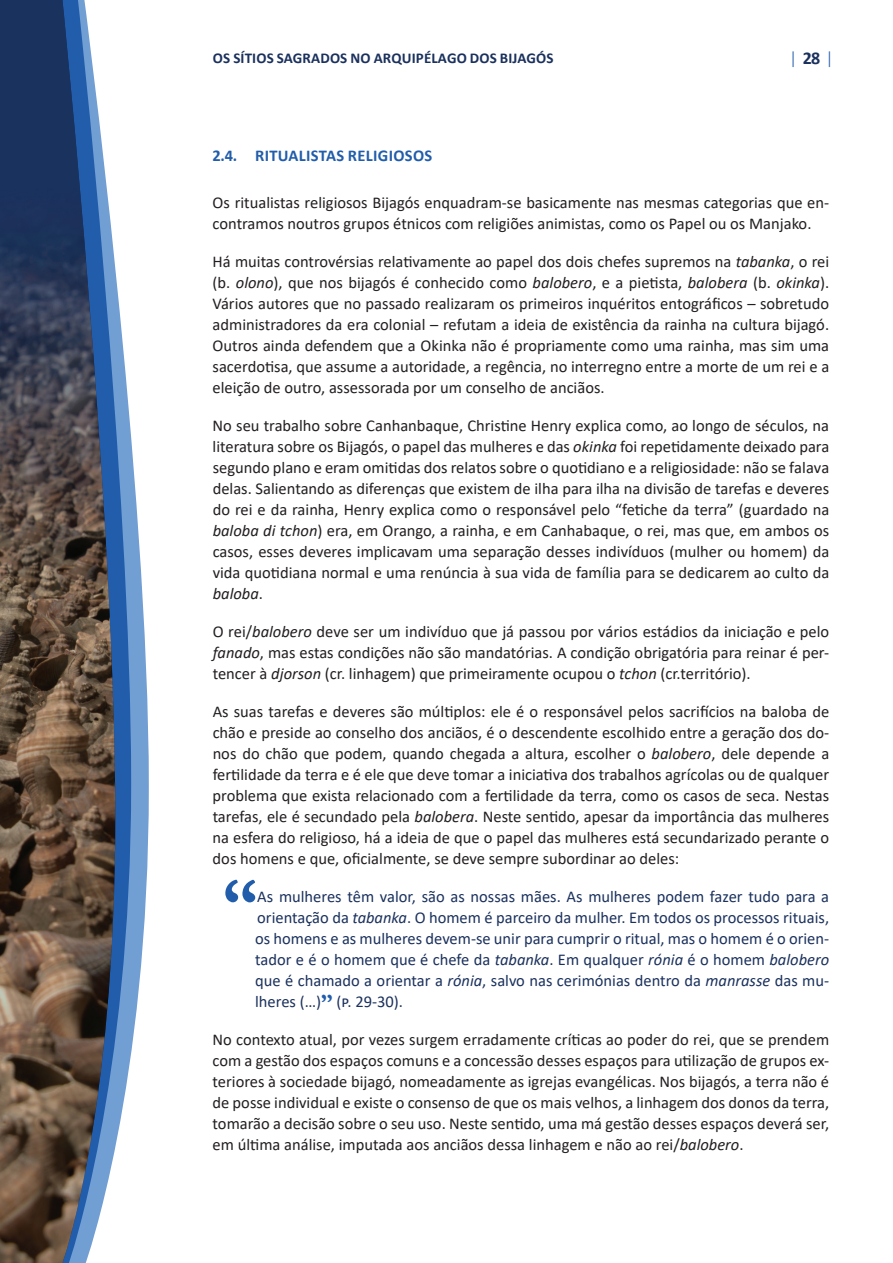
<style>
.page{position:relative;width:893px;height:1263px;background:#fff}
.page>*{position:absolute;margin:0;border:0;box-sizing:border-box;transform-origin:0 0}
.t1{font:700 72px "Garamond";color:#215dab}
.t2{font:300 18px "Calibri";color:#215dab}
.t3{font:16.5px/21px "Calibri";color:#231f20;text-align:justify}
.t4{font:16.5px/21px "Calibri";color:#1b315d;text-align:justify}
.t5{font:700 16.5px "Calibri";letter-spacing:.02em;color:#215dab}
.t6{font:700 15px "Calibri";letter-spacing:.01em;color:#1b315d}
.s1{font-weight:700;color:#1b315d}
.s2{font-style:italic}
.s3{font-family:"Garamond";font-weight:700;font-size:24px;color:#215dab}
</style>
<div class="page">
<svg style="left:131px;top:436px;width:18px;height:618px;fill:#719ed3"></svg>
<svg style="left:115px;top:266px;width:16px;height:882px;background:#608dc6"></svg>
<img style="left:0;top:0;width:115px;height:1263px">
<p class="t6" style="left:213px;top:48px;width:342px">OS SÍTIOS SAGRADOS NO ARQUIPÉLAGO DOS BIJAGÓS</p>
<p class="t2" style="left:789px;top:47px;width:46px">| <span class="s1">28</span> |</p>
<p class="t5" style="left:213px;top:144px;width:221px">2.4. RITUALISTAS RELIGIOSOS</p>
<p class="t3" style="left:213px;top:191px;width:618px">Os ritualistas religiosos Bijagós enquadram-se basicamente nas mesmas categorias que en&shy;contramos noutros grupos étnicos com religiões animistas, como os Papel ou os Manjako.</p>
<p class="t3" style="left:213px;top:250px;width:618px">Há muitas controvérsias relativamente ao papel dos dois chefes supremos na <span class="s2">tabanka</span>, o rei (b. <span class="s2">olono</span>), que nos bijagós é conhecido como <span class="s2">balobero</span>, e a pietista, <span class="s2">balobera</span> (b. <span class="s2">okinka</span>).<br>Vários autores que no passado realizaram os primeiros inquéritos entográficos – sobretudo administradores da era colonial – refutam a ideia de existência da rainha na cultura bijagó.<br>Outros ainda defendem que a Okinka não é propriamente como uma rainha, mas sim uma sacerdotisa, que assume a autoridade, a regência, no interregno entre a morte de um rei e a eleição de outro, assessorada por um conselho de anciãos.</p>
<p class="t3" style="left:213px;top:414px;width:618px">No seu trabalho sobre Canhanbaque, Christine Henry explica como, ao longo de séculos, na literatura sobre os Bijagós, o papel das mulheres e das <span class="s2">okinka</span> foi repetidamente deixado para segundo plano e eram omitidas dos relatos sobre o quotidiano e a religiosidade: não se falava delas. Salientando as diferenças que existem de ilha para ilha na divisão de tarefas e deveres do rei e da rainha, Henry explica como o responsável pelo “fetiche da terra” (guardado na <span class="s2">baloba di tchon</span>) era, em Orango, a rainha, e em Canhabaque, o rei, mas que, em ambos os casos, esses deveres implicavam uma separação desses indivíduos (mulher ou homem) da vida quotidiana normal e uma renúncia à sua vida de família para se dedicarem ao culto da <span class="s2">baloba</span>.</p>
<p class="t3" style="left:213px;top:620px;width:618px">O rei/<span class="s2">balobero</span> deve ser um indivíduo que já passou por vários estádios da iniciação e pelo <span class="s2">fanado</span>, mas estas condições não são mandatórias. A condição obrigatória para reinar é per&shy;tencer à <span class="s2">djorson</span> (cr. linhagem) que primeiramente ocupou o <span class="s2">tchon</span> (cr.território).</p>
<p class="t3" style="left:213px;top:700px;width:618px">As suas tarefas e deveres são múltiplos: ele é o responsável pelos sacrifícios na baloba de chão e preside ao conselho dos anciãos, é o descendente escolhido entre a geração dos do&shy;nos do chão que podem, quando chegada a altura, escolher o <span class="s2">balobero</span>, dele depende a fertilidade da terra e é ele que deve tomar a iniciativa dos trabalhos agrícolas ou de qualquer problema que exista relacionado com a fertilidade da terra, como os casos de seca. Nestas tarefas, ele é secundado pela <span class="s2">balobera</span>. Neste sentido, apesar da importância das mulheres na esfera do religioso, há a ideia de que o papel das mulheres está secundarizado perante o dos homens e que, oficialmente, se deve sempre subordinar ao deles:</p>
<h1 class="t1" style="left:222px;top:854px;width:37px">“</h1>
<p class="t4" style="left:255px;top:885px;width:576px">As mulheres têm valor, são as nossas mães. As mulheres podem fazer tudo para a orientação da <span class="s2">tabanka</span>. O homem é parceiro da mulher. Em todos os processos rituais, os homens e as mulheres devem-se unir para cumprir o ritual, mas o homem é o orien&shy;tador e é o homem que é chefe da <span class="s2">tabanka</span>. Em qualquer <span class="s2">rónia</span> é o homem <span class="s2">balobero </span>que é chamado a orientar a <span class="s2">rónia</span>, salvo nas cerimónias dentro da <span class="s2">manrasse</span> das mu&shy;lheres (…)<span class="s3">”</span> (p. 29-30).</p>
<p class="t3" style="left:213px;top:1028px;width:618px">No contexto atual, por vezes surgem erradamente críticas ao poder do rei, que se prendem com a gestão dos espaços comuns e a concessão desses espaços para utilização de grupos ex&shy;teriores à sociedade bijagó, nomeadamente as igrejas evangélicas. Nos bijagós, a terra não é de posse individual e existe o consenso de que os mais velhos, a linhagem dos donos da terra, tomarão a decisão sobre o seu uso. Neste sentido, uma má gestão desses espaços deverá ser, em última análise, imputada aos anciãos dessa linhagem e não ao rei/<span class="s2">balobero</span>.</p>
</div>
